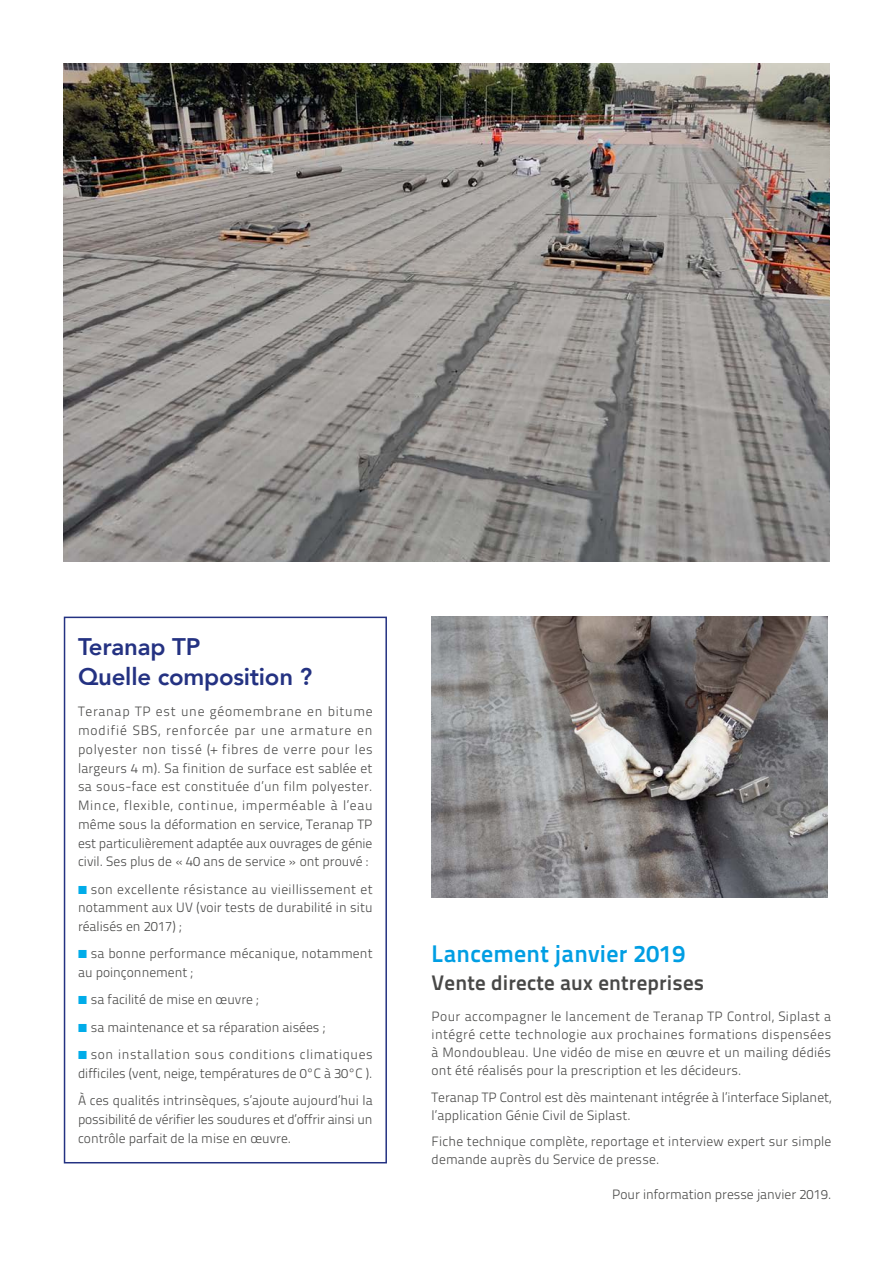
<style>
.page{position:relative;width:893px;height:1263px;background:#fff}
.page>*{position:absolute;margin:0;border:0;box-sizing:border-box;transform-origin:0 0}
.t1{font:800 24px/30px "Avenir";letter-spacing:-.01em;color:#243282}
.t2{font:24px "Titillium Text 25 L 800 wt";letter-spacing:.01em;color:#009ee3}
.t3{font:21px "Titillium Text 25 L 800 wt";letter-spacing:.01em;color:#484847}
.t4{font:13.5px/18.8px "Titillium Text 25 L 250 wt";color:#484847}
</style>
<div class="page">
<div style="left:64px;top:617px;width:323px;height:546px;border:2px solid #243282"></div>
<img style="left:64px;top:64px;width:765px;height:497px">
<img style="left:432px;top:617px;width:395px;height:280px">
<h1 class="t1" style="left:78px;top:631px;width:236px">Teranap TP<br>Quelle composition ?</h1>
<p class="t4" style="left:78px;top:702px;width:296px;text-align:justify">Teranap TP est une géomembrane en bitume modifié SBS, renforcée par une armature en polyester non tissé (+ fibres de verre pour les largeurs 4 m). Sa finition de surface est sablée et sa sous-face est constituée d’un film polyester.<br>Mince, flexible, continue, imperméable à l’eau même sous la déformation en service, Teranap TP est particulièrement adaptée aux ouvrages de génie civil. Ses plus de « 40 ans de service » ont prouvé :</p>
<p class="t4" style="left:78px;top:879px;width:296px;text-align:justify;text-indent:13px">son excellente résistance au vieillissement et notamment aux UV (voir tests de durabilité in situ réalisés en 2017) ;</p>
<p class="t4" style="left:78px;top:944px;width:296px;text-indent:13px">sa bonne performance mécanique, notamment au poinçonnement ;</p>
<p class="t4" style="left:91px;top:985px;width:283px;line-height:27.3px">sa facilité de mise en œuvre ;<br>sa maintenance et sa réparation aisées ;<br>son installation sous conditions climatiques</p>
<p class="t4" style="left:78px;top:1059px;width:296px;line-height:27.3px">difficiles (vent, neige, températures de 0°C à 30°C ).<br>À ces qualités intrinsèques, s’ajoute aujourd’hui la</p>
<p class="t4" style="left:78px;top:1109px;width:296px">possibilité de vérifier les soudures et d’offrir ainsi un contrôle parfait de la mise en œuvre.</p>
<h1 class="t2" style="left:432px;top:935px;width:255px">Lancement janvier 2019</h1>
<h2 class="t3" style="left:432px;top:967px;width:274px">Vente directe aux entreprises</h2>
<p class="t4" style="left:432px;top:1007px;width:401px;line-height:18px;text-align:justify">Pour accompagner le lancement de Teranap TP Control, Siplast a intégré cette technologie aux prochaines formations dispensées à Mondoubleau. Une vidéo de mise en œuvre et un mailing dédiés ont été réalisés pour la prescription et les décideurs.</p>
<p class="t4" style="left:432px;top:1087px;width:401px;line-height:18px">Teranap TP Control est dès maintenant intégrée à l’interface Siplanet, l’application Génie Civil de Siplast.</p>
<p class="t4" style="left:432px;top:1132px;width:401px;line-height:18px">Fiche technique complète, reportage et interview expert sur simple demande auprès du Service de presse.</p>
<p class="t4" style="left:612px;top:1184px;width:221px">Pour information presse janvier 2019.</p>
</div>
